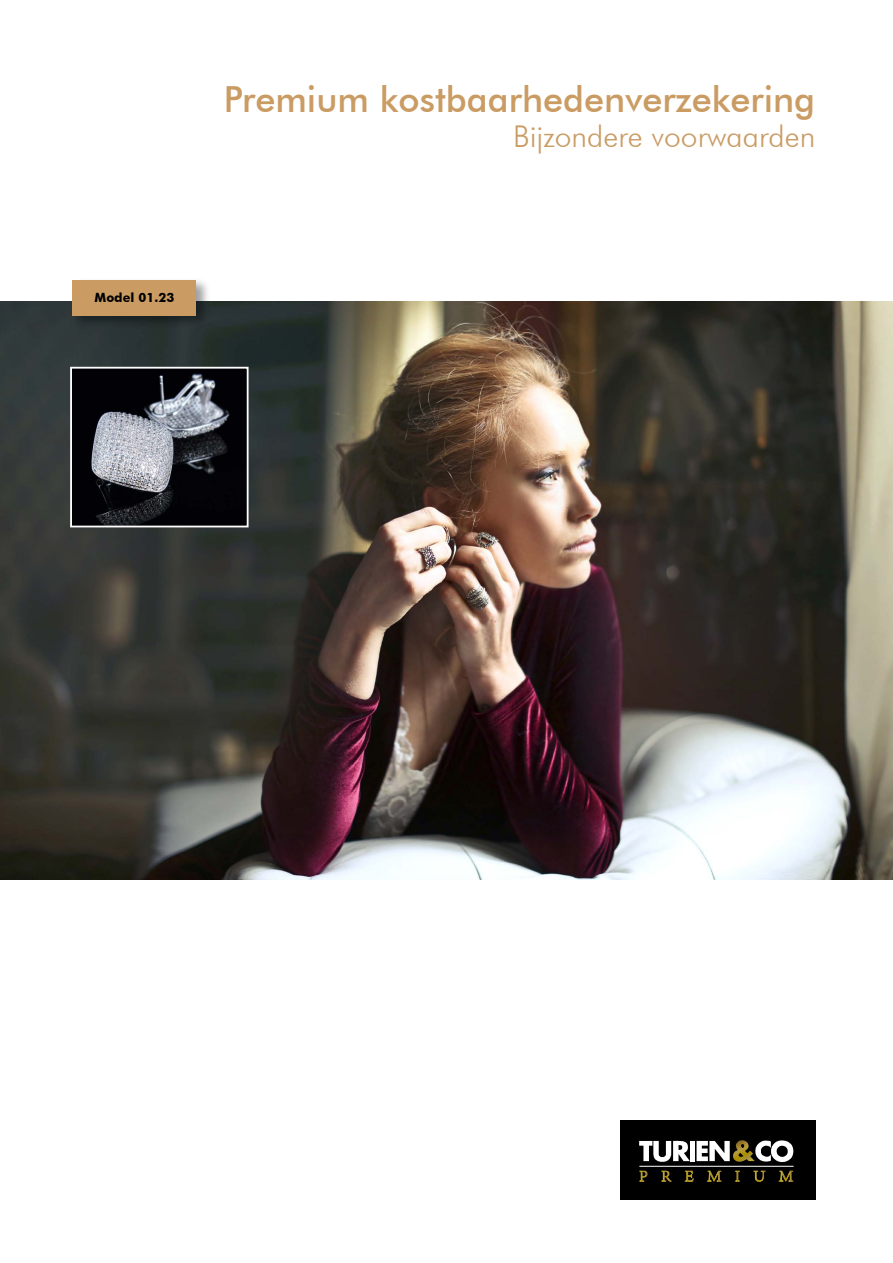
<style>
.page{position:relative;width:893px;height:1263px;background:#fff}
.page>*{position:absolute;margin:0;border:0;box-sizing:border-box;transform-origin:0 0}
.t1{font:500 36px "Futura BT";color:#ca9c64}
.t2{font:300 30px "Futura BT";color:#ca9c64}
.t3{font:700 12.75px "Futura BT";color:#000}
</style>
<div class="page">
<img style="left:0;top:302px;width:893px;height:577px">
<div style="left:620px;top:1120px;width:195px;height:79px;background:#000"></div>
<hr style="left:639px;top:1166px;width:155px;height:1px;background:#fff">
<svg style="left:639px;top:1140px;width:154px;height:42px"></svg>
<img style="left:73px;top:370px;width:173px;height:154px">
<div style="left:70px;top:367px;width:179px;height:160px;border:2px solid #fff"></div>
<div style="left:70px;top:278px;width:141px;height:52px;background:#000;opacity:.38"></div>
<div style="left:72px;top:280px;width:124px;height:35px;background:#ca9c64"></div>
<p class="t1" style="left:224px;top:78px;width:593px">Premium kostbaarhedenverzekering</p>
<p class="t2" style="left:513px;top:118px;width:304px">Bijzondere voorwaarden</p>
<p class="t3" style="left:95px;top:290px;width:81px">Model 01.23</p>
</div>
